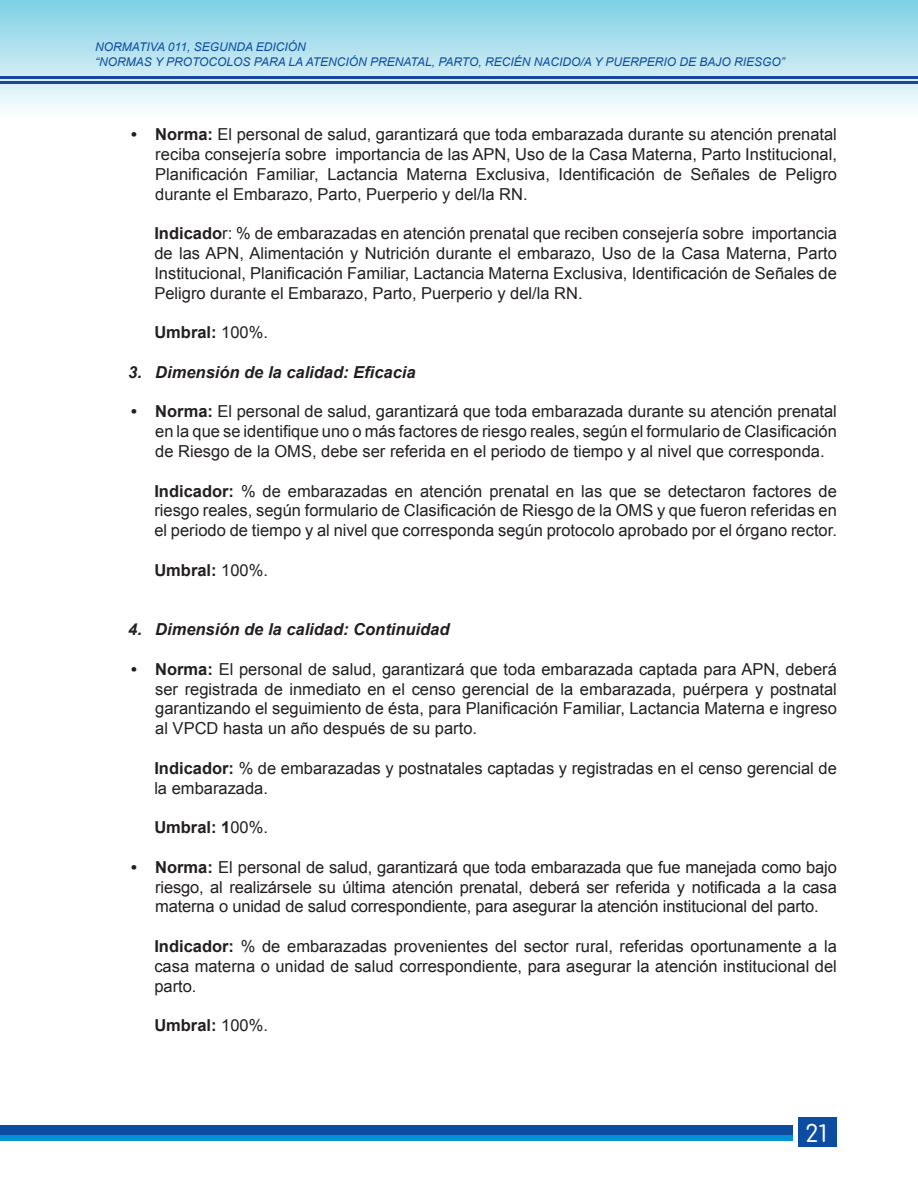
<style>
.page{position:relative;width:918px;height:1188px;background:#fff}
.page>*{position:absolute;margin:0;border:0;box-sizing:border-box;transform-origin:0 0}
.t1{font:24px "B Preplay";color:#fff}
.t2{font:16.5px/19.8px "Arial";color:#231f20;text-align:justify}
.t3{font:italic 700 16.5px "Arial";color:#231f20}
.t4{font:700 16.5px "Arial";color:#231f20}
.t5{font:italic 12px/15px "Arial";color:#0d4da1}
.s1{font-weight:700}
.s2{font-weight:400}
</style>
<div class="page">
<div style="left:0;top:1125px;width:793px;height:11px;background:#0d4da1"></div>
<div style="left:0;top:1136px;width:793px;height:5px;background:#0091d6"></div>
<div style="left:798px;top:1118px;width:39px;height:29px;background:#0d4da1"></div>
<div style="left:0;top:0;width:918px;height:130px;background:linear-gradient(to bottom,#7dcee3,#fffdfe)"></div>
<hr style="left:0;top:77px;width:918px;height:2px;background:#18469d">
<hr style="left:0;top:81px;width:918px;height:2px;background:#18469d">
<p class="t5" style="left:95px;top:40px;width:691px">NORMATIVA 011, SEGUNDA EDICIÓN<br>“NORMAS Y PROTOCOLOS PARA LA ATENCIÓN PRENATAL, PARTO, RECIÉN NACIDO/A Y PUERPERIO DE BAJO RIESGO”</p>
<p class="t2" style="left:155px;top:125px;width:683px;text-indent:-24px"><span class="s1">• Norma:</span> El personal de salud, garantizará que toda embarazada durante su atención prenatal reciba consejería sobre importancia de las APN, Uso de la Casa Materna, Parto Institucional, Planificación Familiar, Lactancia Materna Exclusiva, Identificación de Señales de Peligro durante el Embarazo, Parto, Puerperio y del/la RN.</p>
<p class="t2" style="left:154px;top:224px;width:684px"><span class="s1">Indicado</span>r: % de embarazadas en atención prenatal que reciben consejería sobre importancia de las APN, Alimentación y Nutrición durante el embarazo, Uso de la Casa Materna, Parto Institucional, Planificación Familiar, Lactancia Materna Exclusiva, Identificación de Señales de Peligro durante el Embarazo, Parto, Puerperio y del/la RN.</p>
<p class="t4" style="left:154px;top:321px;width:115px">Umbral: <span class="s2">100%.</span></p>
<p class="t3" style="left:128px;top:361px;width:289px">3. Dimensión de la calidad: Eficacia</p>
<p class="t2" style="left:155px;top:402px;width:683px;text-indent:-24px"><span class="s1">• Norma:</span> El personal de salud, garantizará que toda embarazada durante su atención prenatal en la que se identifique uno o más factores de riesgo reales, según el formulario de Clasificación de Riesgo de la OMS, debe ser referida en el periodo de tiempo y al nivel que corresponda.</p>
<p class="t2" style="left:154px;top:481px;width:684px"><span class="s1">Indicador:</span> % de embarazadas en atención prenatal en las que se detectaron factores de riesgo reales, según formulario de Clasificación de Riesgo de la OMS y que fueron referidas en el periodo de tiempo y al nivel que corresponda según protocolo aprobado por el órgano rector.</p>
<p class="t4" style="left:154px;top:559px;width:115px">Umbral: <span class="s2">100%.</span></p>
<p class="t3" style="left:128px;top:618px;width:323px">4. Dimensión de la calidad: Continuidad</p>
<p class="t2" style="left:155px;top:659px;width:683px;text-indent:-24px"><span class="s1">• Norma:</span> El personal de salud, garantizará que toda embarazada captada para APN, deberá ser registrada de inmediato en el censo gerencial de la embarazada, puérpera y postnatal garantizando el seguimiento de ésta, para Planificación Familiar, Lactancia Materna e ingreso al VPCD hasta un año después de su parto.</p>
<p class="t2" style="left:154px;top:758px;width:684px"><span class="s1">Indicador:</span> % de embarazadas y postnatales captadas y registradas en el censo gerencial de la embarazada.</p>
<p class="t4" style="left:154px;top:816px;width:115px">Umbral: 1<span class="s2">00%.</span></p>
<p class="t2" style="left:155px;top:857px;width:683px;text-indent:-24px"><span class="s1">• Norma:</span> El personal de salud, garantizará que toda embarazada que fue manejada como bajo riesgo, al realizársele su última atención prenatal, deberá ser referida y notificada a la casa materna o unidad de salud correspondiente, para asegurar la atención institucional del parto.</p>
<p class="t2" style="left:154px;top:937px;width:684px"><span class="s1">Indicador:</span> % de embarazadas provenientes del sector rural, referidas oportunamente a la casa materna o unidad de salud correspondiente, para asegurar la atención institucional del parto.</p>
<p class="t4" style="left:154px;top:1014px;width:115px">Umbral: <span class="s2">100%.</span></p>
<h1 class="t1" style="left:807px;top:1120px;width:23px">21</h1>
</div>
